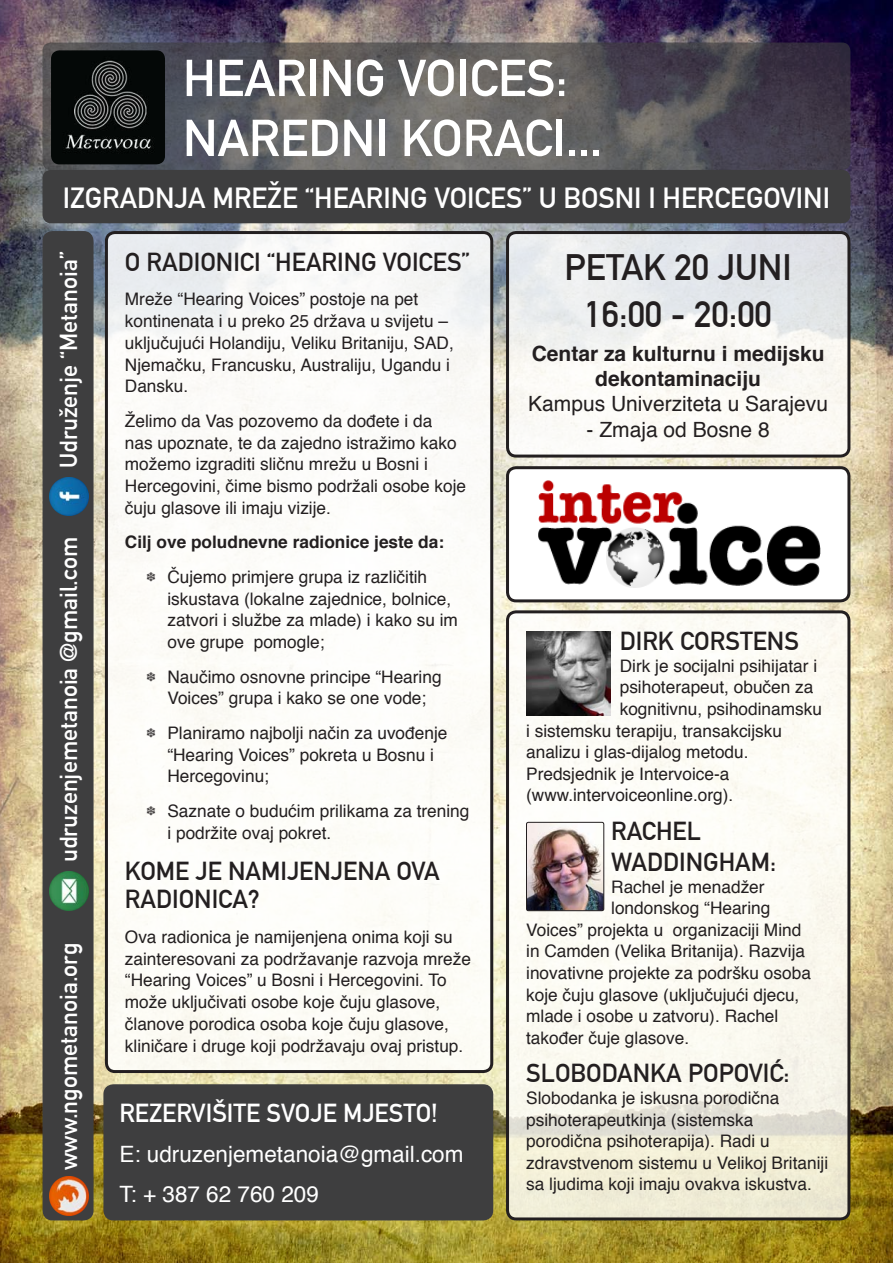
<style>
.page{position:relative;width:893px;height:1263px;background:#fff}
.page>*{position:absolute;margin:0;border:0;box-sizing:border-box;transform-origin:0 0}
.t1{font:700 51px/60px "DIN Alternate";color:#fff}
.t2{font:700 36px "DIN Alternate";color:#231f20}
.t3{font:700 28.5px "DIN Alternate";color:#fff}
.t4{font:700 25.5px/28.5px "DIN Alternate";color:#231f20}
.t5{font:700 25.5px "DIN Alternate";color:#fff}
.t6{font:700 24px "DIN Alternate";color:#fff}
.t7{font:22.5px "Helvetica";color:#fff}
.t8{font:700 21px/25.2px "Helvetica";color:#231f20;text-align:center}
.t9{font:21px "Helvetica";color:#231f20}
.t10{font:17.25px/21.8px "Helvetica";color:#231f20}
.t11{font:700 17.25px "Helvetica";color:#231f20}
.s1{font-family:"Veneer Extras"}
.s2{font-weight:400}
</style>
<div class="page">
<img style="left:0;top:0;width:893px;height:1263px">
<div style="left:106px;top:233px;width:386px;height:838px;background:#fff;border-radius:9px"></div>
<div style="left:105px;top:231px;width:388px;height:842px;border:3px solid #231f20;border-radius:9px"></div>
<div style="left:43px;top:170px;width:807px;height:53px;background:#3e3e3f;border-radius:9px"></div>
<div style="left:105px;top:1086px;width:387px;height:133px;background:#3e3e3f;border-radius:9px"></div>
<div style="left:103px;top:1084px;width:390px;height:136px;border:3px solid #3e3e3f;border-radius:9px"></div>
<div style="left:507px;top:468px;width:342px;height:133px;background:#fff;border-radius:9px"></div>
<img style="left:538px;top:480px;width:283px;height:107px">
<div style="left:506px;top:466px;width:344px;height:136px;border:3px solid #231f20;border-radius:9px"></div>
<svg style="left:43px;top:43px;width:807px;height:127px;background:#5a585c"></svg>
<img style="left:51px;top:50px;width:114px;height:114px">
<svg style="left:507px;top:612px;width:342px;height:607px;fill:#fcfbf2"></svg>
<div style="left:506px;top:610px;width:344px;height:610px;border:3px solid #231f20;border-radius:9px"></div>
<img style="left:526px;top:822px;width:78px;height:89px">
<div style="left:526px;top:822px;width:78px;height:89px;border:1px solid #231f20;border-radius:2px"></div>
<img style="left:526px;top:632px;width:84px;height:84px">
<div style="left:507px;top:233px;width:342px;height:223px;background:linear-gradient(to bottom,#e1e5e9,#fffff9);border-radius:9px"></div>
<div style="left:506px;top:231px;width:344px;height:227px;border:3px solid #231f20;border-radius:9px"></div>
<div style="left:44px;top:233px;width:48px;height:986px;background:#3e3e3f;border-radius:9px"></div>
<div style="left:43px;top:231px;width:51px;height:989px;border:3px solid #3e3e3f;border-radius:9px"></div>
<img style="left:50px;top:872px;width:38px;height:38px">
<img style="left:50px;top:477px;width:38px;height:38px">
<img style="left:50px;top:1176px;width:38px;height:39px">
<p class="t1" style="left:183px;top:45px;width:421px">HEARING VOICES:<br>NAREDNI KORACI...</p>
<p class="t3" style="left:63px;top:176px;width:769px">IZGRADNJA MREŽE “HEARING VOICES” U BOSNI I HERCEGOVINI</p>
<p class="t6" style="left:51px;top:468px;width:218px;rotate:-90deg">Udruženje “Metanoia”</p>
<p class="t6" style="left:51px;top:862px;width:327px;rotate:-90deg">udruzenjemetanoia @gmail.com</p>
<p class="t6" style="left:51px;top:1170px;width:229px;rotate:-90deg">www.ngometanoia.org</p>
<p class="t4" style="left:125px;top:246px;width:347px">O RADIONICI “HEARING VOICES”</p>
<p class="t10" style="left:125px;top:289px;width:330px">Mreže “Hearing Voices” postoje na pet kontinenata i u preko 25 država u svijetu – uključujući Holandiju, Veliku Britaniju, SAD, Njemačku, Francusku, Australiju, Ugandu i Dansku.</p>
<p class="t10" style="left:125px;top:410px;width:343px">Želimo da Vas pozovemo da dođete i da<br>nas upoznate, te da zajedno istražimo kako možemo izgraditi sličnu mrežu u Bosni i Hercegovini, čime bismo podržali osobe koje čuju glasove ili imaju vizije.</p>
<p class="t11" style="left:125px;top:528px;width:321px">Cilj ove poludnevne radionice jeste da:</p>
<p class="t10" style="left:167px;top:566px;width:292px;text-indent:-21px"><span class="s1">u</span> Čujemo primjere grupa iz različitih iskustava (lokalne zajednice, bolnice, zatvori i službe za mlade) i kako su im ove grupe pomogle;</p>
<p class="t10" style="left:146px;top:666px;width:297px;text-align:center"><span class="s1">u</span> Naučimo osnovne principe “Hearing<br>Voices” grupa i kako se one vode;</p>
<p class="t10" style="left:167px;top:722px;width:281px;text-indent:-21px"><span class="s1">u</span> Planiramo najbolji način za uvođenje “Hearing Voices” pokreta u Bosnu i<br>Hercegovinu;</p>
<p class="t10" style="left:167px;top:800px;width:303px;text-indent:-21px"><span class="s1">u</span> Saznate o budućim prilikama za trening i podržite ovaj pokret.</p>
<p class="t4" style="left:125px;top:855px;width:316px">KOME JE NAMIJENJENA OVA<br>RADIONICA?</p>
<p class="t10" style="left:125px;top:926px;width:348px">Ova radionica je namijenjena onima koji su zainteresovani za podržavanje razvoja mreže “Hearing Voices” u Bosni i Hercegovini. To može uključivati osobe koje čuju glasove, članove porodica osoba koje čuju glasove, kliničare i druge koji podržavaju ovaj pristup.</p>
<p class="t5" style="left:119px;top:1094px;width:320px">REZERVIŠITE SVOJE MJESTO!</p>
<p class="t7" style="left:119px;top:1137px;width:346px">E: udruzenjemetanoia@gmail.com</p>
<p class="t7" style="left:119px;top:1177px;width:201px">T: + 387 62 760 209</p>
<p class="t2" style="left:565px;top:240px;width:229px">PETAK 20 JUNI</p>
<p class="t2" style="left:584px;top:287px;width:189px">16:00 - 20:00</p>
<p class="t8" style="left:528px;top:341px;width:301px">Centar za kulturnu i medijsku dekontaminaciju<br><span class="s2">Kampus Univerziteta u Sarajevu</span></p>
<p class="t9" style="left:586px;top:413px;width:185px">- Zmaja od Bosne 8</p>
<p class="t4" style="left:620px;top:625px;width:181px">DIRK CORSTENS</p>
<p class="t10" style="left:620px;top:655px;width:204px">Dirk je socijalni psihijatar i psihoterapeut, obučen za kognitivnu, psihodinamsku</p>
<p class="t10" style="left:526px;top:720px;width:257px">i sistemsku terapiju, transakcijsku analizu i glas-dijalog metodu.<br>Predsjednik je Intervoice-a (www.intervoiceonline.org).</p>
<p class="t4" style="left:611px;top:814px;width:167px;line-height:30.6px">RACHEL<br>WADDINGHAM:</p>
<p class="t10" style="left:611px;top:876px;width:161px">Rachel je menadžer londonskog “Hearing</p>
<p class="t10" style="left:526px;top:919px;width:286px">Voices” projekta u organizaciji Mind in Camden (Velika Britanija). Razvija inovativne projekte za podršku osoba koje čuju glasove (uključujući djecu, mlade i osobe u zatvoru). Rachel također čuje glasove.</p>
<p class="t4" style="left:526px;top:1057px;width:265px">SLOBODANKA POPOVIĆ:</p>
<p class="t10" style="left:526px;top:1088px;width:303px">Slobodanka je iskusna porodična psihoterapeutkinja (sistemska porodična psihoterapija). Radi u zdravstvenom sistemu u Velikoj Britaniji sa ljudima koji imaju ovakva iskustva.</p>
</div>
